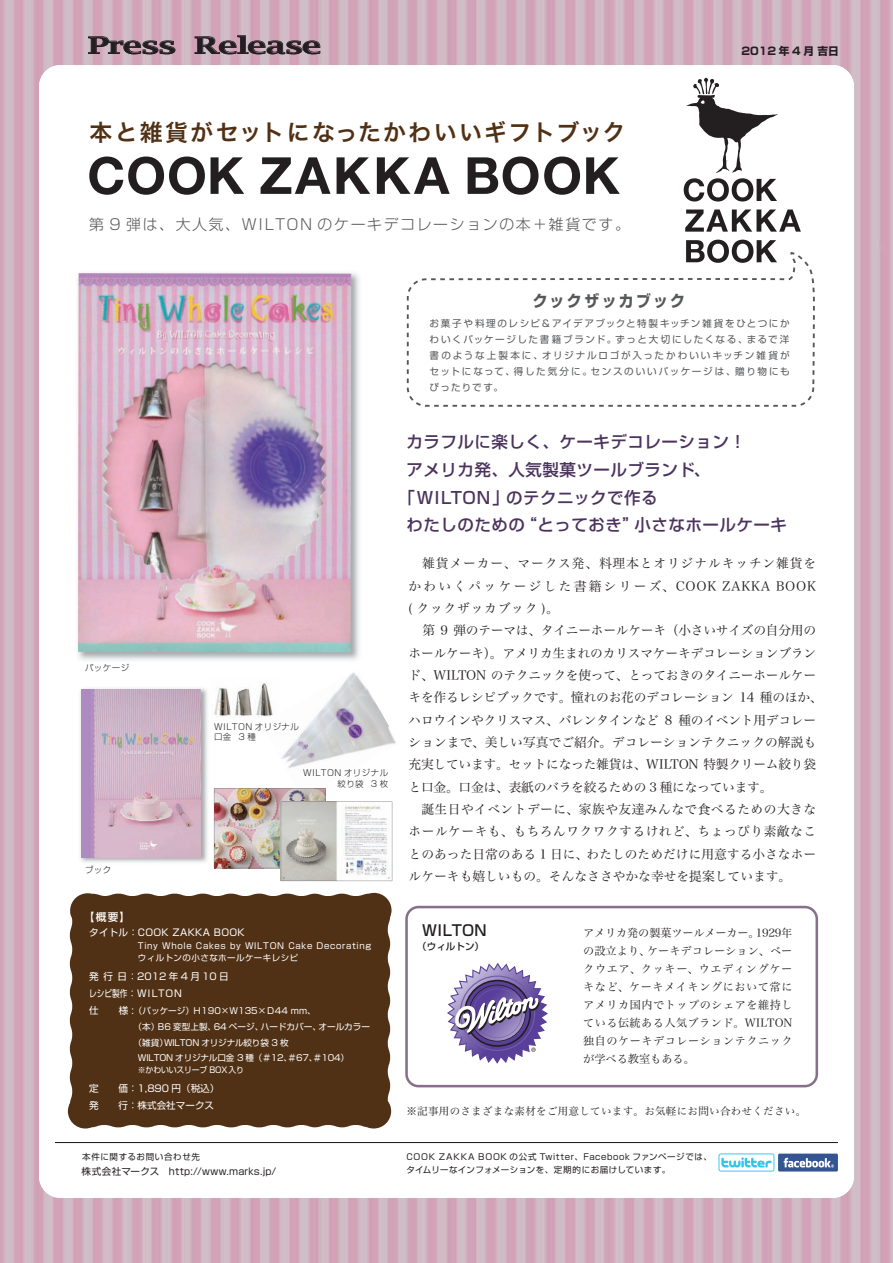
<style>
.page{position:relative;width:893px;height:1263px;background:#fff}
.page>*{position:absolute;margin:0;border:0;box-sizing:border-box;transform-origin:0 0}
.t1{font:600 23.4px "Lucida Bright";letter-spacing:-.04em;color:#231f20;scale:1.5 1}
.t2{font:22.95px "Hira Kaku Pro W6";letter-spacing:.1em;color:#513115}
.t3{font:500 16.5px "Shin Go Pro";letter-spacing:.03em;color:#4c335e}
.t4{font:700 15.9px "Shin Go Pro";letter-spacing:.155em;color:#57585a;scale:.94 1}
.t5{font:300 14.85px "Shin Go Pro";letter-spacing:.11em;color:#57585a}
.t6{font:500 14.85px "Shin Go Pro";letter-spacing:.02em;color:#231f20}
.t7{font:12.75px/22.4px "Hira Min Pro W3";letter-spacing:-.015em;color:#231f20;text-align:justify}
.t8{font:11.1px/18px "Hira Min Pro W3";letter-spacing:.04em;color:#231f20;text-align:justify}
.t9{font:700 10.65px "Shin Go Pro";color:#231f20}
.t10{font:500 10.65px "Shin Go Pro";color:#fff}
.t11{font:10.5px "Hira Min Pro W3";letter-spacing:.03em;color:#231f20}
.t12{font:9.6px/15.9px "Shin Go Pro";letter-spacing:.175em;color:#57585a;text-align:justify}
.t13{font:9.6px "Shin Go Pro";letter-spacing:.025em;color:#231f20}
.t14{font:9.6px/17.2px "Shin Go Pro";color:#fff}
.t15{font:9.6px/17.2px "Shin Go Pro";letter-spacing:.08em;color:#fff}
.t16{font:9.6px "Shin Go Pro";letter-spacing:.025em;color:#fff}
.t17{font:500 9.6px "Shin Go Pro";color:#231f20}
.t18{font:8.55px/12.8px "Shin Go Pro";letter-spacing:.07em;color:#231f20}
.t19{font:8.55px/16.8px "Shin Go Pro";color:#fff}
.t20{font:8.55px/12.9px "Shin Go Pro";letter-spacing:.08em;color:#fff}
.t21{font:8.55px/15.5px "Shin Go Pro";letter-spacing:-.02em;color:#fff}
.t22{font:300 8.55px/10.6px "Shin Go Pro";letter-spacing:.05em;color:#231f20;text-align:right}
.t23{font:8.25px "Shin Go Pro";letter-spacing:-.02em;color:#fff;scale:.95 1}
.s1{font-size:9.6px}
</style>
<div class="page">
<img style="left:0;top:0;width:893px;height:1263px">
<div style="left:39px;top:65px;width:815px;height:1133px;background:#fff;border-radius:21px"></div>
<hr style="left:55px;top:1142px;width:783px;height:1px;background:#231f20">
<div style="left:778px;top:1153px;width:60px;height:18px;background:#345492;border-radius:2px"></div>
<svg style="left:784px;top:1158px;width:50px;height:9px"></svg>
<svg style="left:718px;top:1153px;width:56px;height:18px"></svg>
<svg style="left:405px;top:906px;width:413px;height:181px"></svg>
<img style="left:261px;top:672px;width:135px;height:117px">
<img style="left:78px;top:273px;width:281px;height:387px">
<img style="left:78px;top:273px;width:273px;height:379px">
<img style="left:80px;top:688px;width:128px;height:175px">
<img style="left:81px;top:689px;width:120px;height:168px">
<div style="left:68px;top:893px;width:324px;height:235px;background:#513115"></div>
<img style="left:214px;top:789px;width:178px;height:92px">
<svg style="left:447px;top:963px;width:101px;height:101px"></svg>
<img style="left:214px;top:679px;width:65px;height:47px">
<svg style="left:88px;top:36px;width:87px;height:18px;background:#ac909c"></svg>
<svg style="left:195px;top:35px;width:125px;height:19px;background:#ad919d"></svg>
<svg style="left:684px;top:78px;width:94px;height:123px"></svg>
<svg style="left:685px;top:209px;width:116px;height:23px"></svg>
<svg style="left:686px;top:240px;width:90px;height:12px"></svg>
<svg style="left:89px;top:156px;width:116px;height:39px"></svg>
<svg style="left:211px;top:157px;width:33px;height:37px"></svg>
<svg style="left:261px;top:157px;width:70px;height:37px"></svg>
<svg style="left:337px;top:157px;width:33px;height:37px"></svg>
<svg style="left:377px;top:157px;width:73px;height:37px"></svg>
<svg style="left:468px;top:156px;width:70px;height:39px"></svg>
<svg style="left:544px;top:156px;width:36px;height:39px"></svg>
<svg style="left:586px;top:157px;width:34px;height:37px"></svg>
<svg style="left:407px;top:252px;width:408px;height:155px"></svg>
<h1 class="t1" style="left:88px;top:32px;width:157px">Press Release</h1>
<h2 class="t2" style="left:89px;top:111px;width:537px">本と雑貨がセットになったかわいいギフトブック</h2>
<p class="t5" style="left:89px;top:212px;width:542px">第 9 弾は、大人気、WILTON のケーキデコレーションの本＋雑貨です。</p>
<p class="t9" style="left:741px;top:42px;width:99px">2012 年 4 月 吉日</p>
<p class="t4" style="left:533px;top:289px;width:164px">クックザッカブック</p>
<p class="t12" style="left:430px;top:315px;width:362px">お菓子や料理のレシピ＆アイデアブックと特製キッチン雑貨をひとつにかわいくパッケージした書籍ブランド。ずっと大切にしたくなる、まるで洋書のような上製本に、オリジナルロゴが入ったかわいいキッチン雑貨がセットになって、得した気分に。センスのいいパッケージは、贈り物にもぴったりです。</p>
<p class="t22" style="left:85px;top:661px;width:46px">パッケージ</p>
<p class="t22" style="left:85px;top:863px;width:28px">ブック</p>
<p class="t10" style="left:84px;top:908px;width:48px">【概要】</p>
<p class="t22" style="left:214px;top:720px;width:87px;text-align:left">WILTON オリジナル口金 3 種</p>
<p class="t22" style="left:303px;top:767px;width:87px">WILTON オリジナル絞り袋 3 枚</p>
<p class="t16" style="left:89px;top:924px;width:157px">タイトル：COOK ZAKKA BOOK</p>
<p class="t20" style="left:138px;top:938px;width:235px">Tiny Whole Cakes by WILTON Cake Decoratingウィルトンの小さなホールケーキレシピ</p>
<p class="t15" style="left:89px;top:966px;width:141px">発行 日：2012年4月10日レシピ製作：WILTON</p>
<p class="t19" style="left:134px;top:1001px;width:238px;text-indent:-44px"><span class="s1">仕　　様 :</span>（パッケージ）Ｈ190×Ｗ135×Ｄ44 mm、<br>（本）B6 変型上製、64 ページ、ハードカバー、オールカラー</p>
<p class="t21" style="left:138px;top:1034px;width:213px;text-indent:-4px">（雑貨）WILTON オリジナル絞り袋 3 枚<br>WILTON オリジナル口金 3 種（＃12、＃67、＃104）</p>
<p class="t23" style="left:138px;top:1063px;width:113px">※かわいいスリーブ BOX入り</p>
<p class="t14" style="left:89px;top:1078px;width:132px">定　　価：1,890 円（税込）発　　行：株式会社マークス</p>
<p class="t3" style="left:407px;top:428px;width:341px">カラフルに楽しく、ケーキデコレーション！</p>
<p class="t3" style="left:407px;top:456px;width:305px">アメリカ発、人気製菓ツールブランド、</p>
<p class="t3" style="left:398px;top:484px;width:261px">「WILTON」のテクニックで作る</p>
<p class="t3" style="left:407px;top:511px;width:382px">わたしのための“とっておき”小さなホールケーキ</p>
<p class="t7" style="left:409px;top:551px;width:409px">　雑貨メーカー、マークス発、料理本とオリジナルキッチン雑貨をかわいくパッケージした書籍シリーズ、COOK ZAKKA BOOK ( クックザッカブック )。</p>
<p class="t7" style="left:409px;top:618px;width:415px;text-align:left;text-indent:14px">第 9 弾のテーマは、タイニーホールケーキ（小さいサイズの自分用のホールケーキ）。アメリカ生まれのカリスマケーキデコレーションブランド、WILTON のテクニックを使って、とっておきのタイニーホールケーキを作るレシピブックです。憧れのお花のデコレーション 14 種のほか、ハロウインやクリスマス、バレンタインなど 8 種のイベント用デコレーションまで、美しい写真でご紹介。デコレーションテクニックの解説も充実しています。セットになった雑貨は、WILTON 特製クリーム絞り袋と口金。口金は、表紙のバラを絞るための 3 種になっています。<br>　誕生日やイベントデーに、家族や友達みんなで食べるための大きなホールケーキも、もちろんワクワクするけれど、ちょっぴり素敵なことのあった日常のある 1 日に、わたしのためだけに用意する小さなホールケーキも嬉しいもの。そんなささやかな幸せを提案しています。</p>
<p class="t6" style="left:422px;top:918px;width:66px">WILTON</p>
<p class="t17" style="left:417px;top:938px;width:68px">（ウィルトン）</p>
<p class="t8" style="left:583px;top:922px;width:211px">アメリカ発の製菓ツールメーカー。1929年の設立より、ケーキデコレーション、ベークウエア、クッキー、ウエディングケーキなど、ケーキメイキングにおいて常にアメリカ国内でトップのシェアを維持している伝統ある人気ブランド。WILTON独自のケーキデコレーションテクニックが学べる教室もある。</p>
<p class="t11" style="left:406px;top:1102px;width:401px">※記事用のさまざまな素材をご用意しています。お気軽にお問い合わせください。</p>
<p class="t18" style="left:82px;top:1149px;width:119px">本件に関するお問い合わせ先</p>
<p class="t18" style="left:406px;top:1149px;width:307px">COOK ZAKKA BOOK の公式 Twitter、Facebook ファンページでは、タイムリーなインフォメーションを、定期的にお届けしています。</p>
<p class="t13" style="left:82px;top:1163px;width:196px">株式会社マークス　http://www.marks.jp/</p>
</div>
